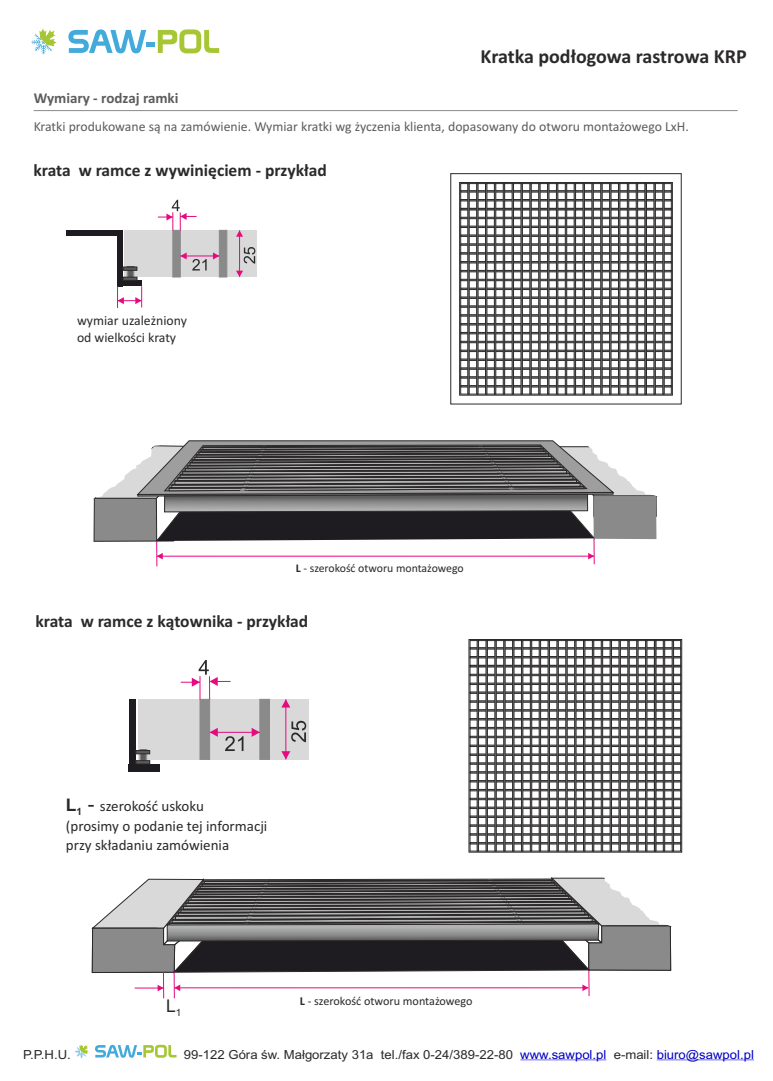
<style>
.page{position:relative;width:773px;height:1081px;background:#fff}
.page>*{position:absolute;margin:0;border:0;box-sizing:border-box;transform-origin:0 0}
.t1{font:700 20px "Calibri";color:#2b2929}
.t2{font:700 17.5px "Calibri";color:#2b2929}
.t3{font:17.5px "Arial";color:#2b2929}
.t4{font:15px/18.2px "Calibri";color:#2b2929}
.t5{font:700 15px "Calibri";color:#5c5c5c}
.t6{font:13.75px "Calibri";color:#5c5c5c}
.t7{font:13.75px/16.8px "Calibri";color:#2b2929}
.t8{font:12.5px "Arial";color:#2b2929;scale:1.05 1}
.t9{font:12.12px "Calibri";color:#2b2929}
.t10{font:11.75px "Calibri";color:#2b2929}
.t11{font:700 10px "Arial";color:#2b2929}
.s1{font-weight:700}
.s2{font-family:"Arial";font-weight:700;font-size:17.5px}
.s3{font-family:"Arial";font-size:20px}
.s4{color:#0000c4}
</style>
<div class="page">
<div style="left:146px;top:42px;width:9px;height:5px;background:#42abdb"></div>
<svg style="left:158px;top:29px;width:61px;height:24px"></svg>
<svg style="left:31px;top:29px;width:26px;height:25px"></svg>
<svg style="left:68px;top:29px;width:78px;height:24px"></svg>
<hr style="left:34px;top:110px;width:703px;height:1px;background:#8a8a8a">
<div style="left:125px;top:230px;width:132px;height:47px;background:#d9d9d9"></div>
<div style="left:117px;top:230px;width:6px;height:56px;background:#1f1c21"></div>
<div style="left:67px;top:230px;width:56px;height:6px;background:#1f1c21"></div>
<hr style="left:239px;top:230px;width:1px;height:47px;background:#e60a80">
<svg style="left:236px;top:230px;width:7px;height:7px"></svg>
<svg style="left:236px;top:271px;width:7px;height:6px"></svg>
<svg style="left:244px;top:247px;width:11px;height:17px"></svg>
<hr style="left:180px;top:256px;width:39px;height:1px;background:#e60a80">
<svg style="left:213px;top:230px;width:14px;height:48px"></svg>
<svg style="left:158px;top:200px;width:48px;height:78px"></svg>
<svg style="left:93px;top:440px;width:565px;height:126px"></svg>
<hr style="left:520px;top:1059px;width:86px;height:1px;background:#0000c4">
<hr style="left:656px;top:1059px;width:98px;height:1px;background:#0000c4">
<svg style="left:75px;top:1044px;width:14px;height:14px"></svg>
<svg style="left:95px;top:1045px;width:81px;height:12px"></svg>
<svg style="left:460px;top:183px;width:211px;height:211px"></svg>
<div style="left:450px;top:173px;width:231px;height:231px;border:1px solid #2b2929"></div>
<svg style="left:117px;top:266px;width:25px;height:42px"></svg>
<svg style="left:92px;top:640px;width:591px;height:358px"></svg>
<h1 class="t1" style="left:480px;top:48px;width:267px">Kratka podłogowa rastrowa KRP</h1>
<p class="t5" style="left:34px;top:91px;width:146px">Wymiary - rodzaj ramki</p>
<p class="t6" style="left:34px;top:120px;width:656px">Kratki produkowane są na zamówienie. Wymiar kratki wg życzenia klienta, dopasowany do otworu montażowego LxH.</p>
<p class="t2" style="left:34px;top:163px;width:294px">krata w ramce z wywinięciem - przykład</p>
<p class="t7" style="left:77px;top:313px;width:111px">wymiar uzależniony od wielkości kraty</p>
<p class="t10" style="left:296px;top:563px;width:169px"><span class="s1">L</span> - szerokość otworu montażowego</p>
<p class="t2" style="left:36px;top:614px;width:274px">krata w ramce z kątownika - przykład</p>
<p class="t4" style="left:66px;top:798px;width:140px"><span class="s2">L</span> <span class="s3">-</span> szerokość uskoku</p>
<p class="t11" style="left:77px;top:807px;width:7px">1</p>
<p class="t4" style="left:66px;top:818px;width:203px">(prosimy o podanie tej informacji przy składaniu zamówienia</p>
<p class="t3" style="left:166px;top:999px;width:17px">L<sub>1</sub></p>
<p class="t9" style="left:300px;top:995px;width:174px"><span class="s1">L</span> - szerokość otworu montażowego</p>
<p class="t8" style="left:23px;top:1049px;width:47px">P.P.H.U.</p>
<p class="t8" style="left:184px;top:1049px;width:544px">99-122 Góra św. Małgorzaty 31a tel./fax 0-24/389-22-80 <span class="s4">www.sawpol.pl</span> e-mail: <span class="s4">biuro@sawpol.pl</span></p>
</div>
